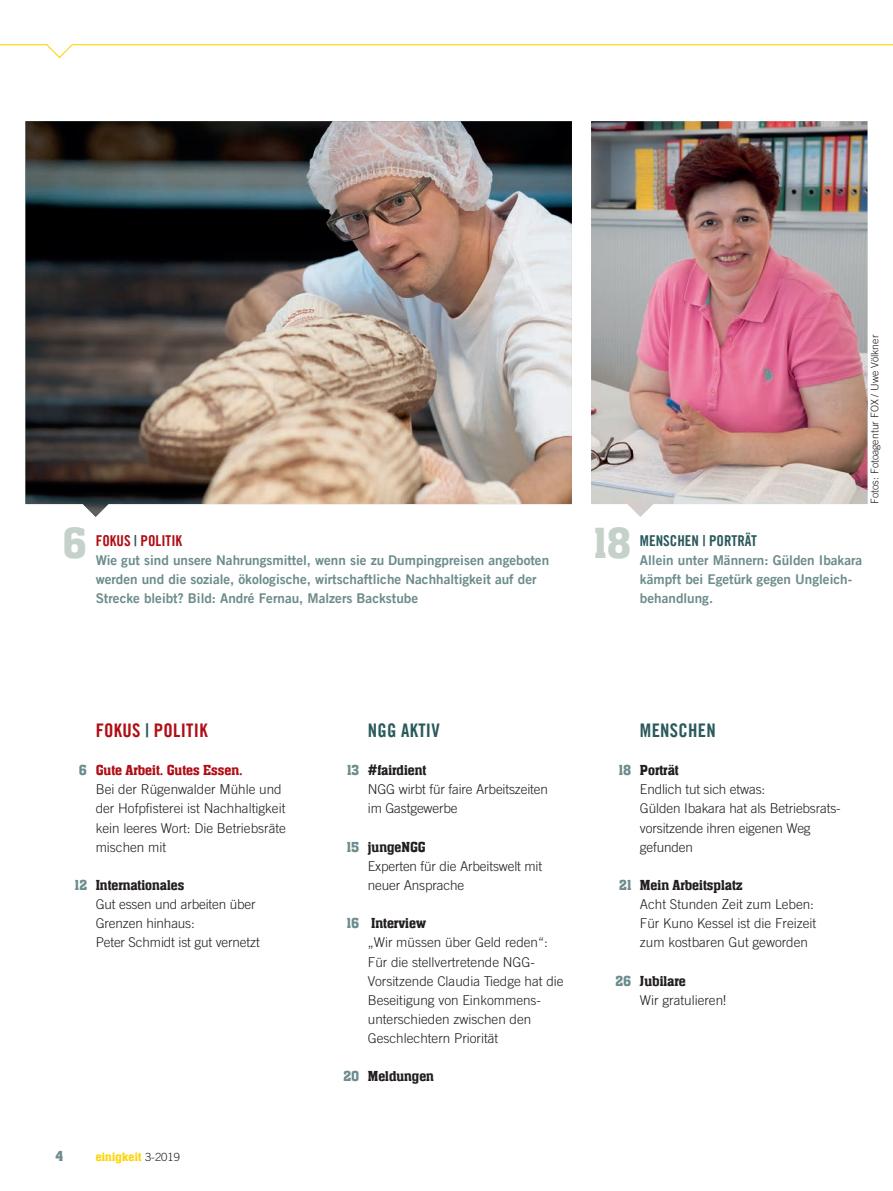
<style>
.page{position:relative;width:893px;height:1191px;background:#fff}
.page>*{position:absolute;margin:0;border:0;box-sizing:border-box;transform-origin:0 0}
.t1{font:500 45px "Aachen Pro";color:#c5d2ca}
.t2{font:18.75px "Trade Gothic LT Com Bd Cn 20";letter-spacing:.015em;color:#2a595c}
.t3{font:18.75px "Trade Gothic LT Com Bd Cn 20";letter-spacing:.015em;color:#b00d15}
.t4{font:500 15px "Aachen Pro";color:#231f20}
.t5{font:500 15px "Aachen Pro";color:#b00d15}
.t6{font:15px "Trade Gothic LT Com Bd Cn 20";color:#2a595c}
.t7{font:15px "Trade Gothic LT Com Bd Cn 20";color:#b00d15}
.t8{font:500 15px "Aachen Pro";color:#6d8c8c}
.t9{font:300 13.5px/19.2px "Trade Gothic LT Com";color:#231f20}
.t10{font:13.5px/19.2px "Trade Gothic LT Com Bd 2";color:#6d8c8c}
.t11{font:500 12.75px "Aachen Pro";letter-spacing:.02em;color:#fed304}
.t12{font:11.25px "Myriad Pro";color:#231f20}
.t13{font:300 10.5px "Trade Gothic LT Com";color:#231f20}
.s1{color:#2a595c}
.s2{color:#6d8c8c}
.s3{font-family:"Trade Gothic LT Com";font-weight:300;font-size:11.25px;color:#231f20}
</style>
<div class="page">
<svg style="left:0;top:44px;width:893px;height:14px"></svg>
<img style="left:26px;top:121px;width:546px;height:396px">
<img style="left:591px;top:121px;width:276px;height:396px">
<h1 class="t1" style="left:63px;top:519px;width:26px">6</h1>
<h1 class="t1" style="left:594px;top:519px;width:39px">18</h1>
<p class="t7" style="left:96px;top:531px;width:88px">FOKUS <span class="s1">|</span> POLITIK</p>
<p class="t10" style="left:96px;top:550px;width:455px">Wie gut sind unsere Nahrungsmittel, wenn sie zu Dumpingpreisen angeboten werden und die soziale, ökologische, wirtschaftliche Nachhaltigkeit auf der<br>Strecke bleibt? Bild: André Fernau, Malzers Backstube</p>
<p class="t13" style="left:868px;top:504px;width:171px;rotate:-90deg">Fotos: Fotoagentur FOX / Uwe Völkner</p>
<p class="t6" style="left:640px;top:531px;width:118px">MENSCHEN | PORTRÄT</p>
<p class="t10" style="left:640px;top:550px;width:224px">Allein unter Männern: Gülden Ibakara kämpft bei Egetürk gegen Ungleich&shy;behandlung.</p>
<h2 class="t3" style="left:96px;top:719px;width:113px">FOKUS <span class="s1">|</span> POLITIK</h2>
<p class="t5" style="left:79px;top:762px;width:165px"><span class="s2">6</span> Gute Arbeit. Gutes Essen.</p>
<p class="t9" style="left:96px;top:779px;width:192px">Bei der Rügenwalder Mühle und der Hofpfisterei ist Nachhaltigkeit kein leeres Wort: Die Betriebsräte mischen mit</p>
<p class="t4" style="left:75px;top:877px;width:111px"><span class="s2">12</span> Internationales</p>
<p class="t9" style="left:96px;top:894px;width:166px">Gut essen und arbeiten über<br>Grenzen hinhaus:<br>Peter Schmidt ist gut vernetzt</p>
<p class="t8" style="left:56px;top:1148px;width:9px">4</p>
<p class="t11" style="left:96px;top:1150px;width:86px">einigkeit <span class="s3">3-2019</span></p>
<p class="t12" style="left:146px;top:1150px;width:7px">2</p>
<h2 class="t2" style="left:368px;top:719px;width:73px">NGG AKTIV</h2>
<p class="t4" style="left:347px;top:762px;width:81px"><span class="s2">13</span> #fairdient</p>
<p class="t9" style="left:368px;top:779px;width:182px">NGG wirbt für faire Arbeitszeiten im Gastgewerbe</p>
<p class="t4" style="left:347px;top:838px;width:80px"><span class="s2">15</span> jungeNGG</p>
<p class="t9" style="left:368px;top:856px;width:176px">Experten für die Arbeitswelt mit neuer Ansprache</p>
<p class="t4" style="left:347px;top:915px;width:81px"><span class="s2">16</span> Interview</p>
<p class="t9" style="left:368px;top:933px;width:197px">„Wir müssen über Geld reden“:<br>Für die stellvertretende NGG-<br>Vorsitzende Claudia Tiedge hat die<br>Beseitigung von Einkommens&shy;unterschieden zwischen den<br>Geschlechtern Priorität</p>
<p class="t4" style="left:343px;top:1068px;width:92px"><span class="s2">20</span> Meldungen</p>
<h2 class="t2" style="left:640px;top:719px;width:77px">MENSCHEN</h2>
<p class="t4" style="left:619px;top:762px;width:61px"><span class="s2">18</span> Porträt</p>
<p class="t9" style="left:640px;top:779px;width:202px">Endlich tut sich etwas:<br>Gülden Ibakara hat als Betriebsrats&shy;vorsitzende ihren eigenen Weg gefunden</p>
<p class="t4" style="left:619px;top:877px;width:125px"><span class="s2">21</span> Mein Arbeitsplatz</p>
<p class="t9" style="left:640px;top:894px;width:178px">Acht Stunden Zeit zum Leben:<br>Für Kuno Kessel ist die Freizeit zum kostbaren Gut geworden</p>
<p class="t4" style="left:615px;top:972px;width:72px"><span class="s2">26</span> Jubilare</p>
<p class="t9" style="left:640px;top:990px;width:88px">Wir gratulieren!</p>
</div>
